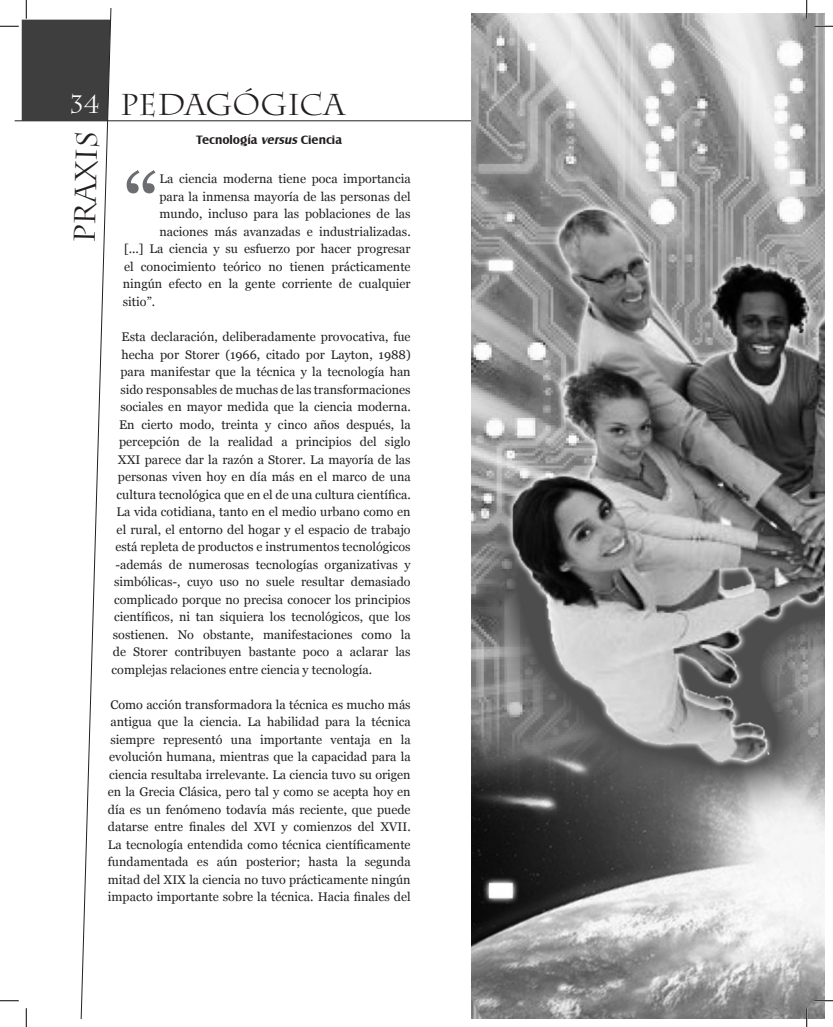
<style>
.page{position:relative;width:833px;height:1027px;background:#fff}
.page>*{position:absolute;margin:0;border:0;box-sizing:border-box;transform-origin:0 0}
.t1{font:88.25px "Georgia";color:#6c6d70}
.t2{font:30px "Charlesworth Plain";color:#231f20}
.t3{font:12.5px/17.5px "Georgia";color:#231f20;text-align:justify}
.t4{font:700 12.5px "Castle T";color:#231f20}
.s1{font-size:25px;color:#fff}
.s2{font-style:italic}
</style>
<div class="page">
<hr style="left:15px;top:121px;width:790px;height:1px;background:#231f20">
<img style="left:471px;top:14px;width:352px;height:1004px">
<svg style="left:813px;top:25px;width:19px;height:2px"></svg>
<svg style="left:813px;top:1000px;width:19px;height:1px"></svg>
<svg style="left:0;top:0;width:112px;height:1027px"></svg>
<svg style="left:805px;top:0;width:2px;height:19px"></svg>
<svg style="left:805px;top:1008px;width:2px;height:19px"></svg>
<h2 class="t2" style="left:70px;top:87px;width:276px"><span class="s1">34</span> PEDAGÓGICA</h2>
<h2 class="t2" style="left:67px;top:242px;width:113px;rotate:-88deg">PRAXIS</h2>
<p class="t4" style="left:196px;top:132px;width:147px">Tecnología <span class="s2">versus</span> Ciencia</p>
<h1 class="t1" style="left:123px;top:155px;width:38px">“</h1>
<p class="t3" style="left:159px;top:170px;width:252px">La ciencia moderna tiene poca importancia</p>
<p class="t3" style="left:159px;top:188px;width:252px">para la inmensa mayoría de las personas del</p>
<p class="t3" style="left:159px;top:205px;width:252px">mundo, incluso para las poblaciones de las</p>
<p class="t3" style="left:159px;top:223px;width:252px">naciones más avanzadas e industrializadas.</p>
<p class="t3" style="left:124px;top:240px;width:288px">[...] La ciencia y su esfuerzo por hacer progresar</p>
<p class="t3" style="left:124px;top:258px;width:288px">el conocimiento teórico no tienen prácticamente</p>
<p class="t3" style="left:123px;top:275px;width:289px">ningún efecto en la gente corriente de cualquier</p>
<p class="t3" style="left:123px;top:293px;width:34px">sitio”.</p>
<p class="t3" style="left:121px;top:328px;width:290px">Esta declaración, deliberadamente provocativa, fue</p>
<p class="t3" style="left:121px;top:345px;width:290px">hecha por Storer (1966, citado por Layton, 1988)</p>
<p class="t3" style="left:120px;top:363px;width:291px">para manifestar que la técnica y la tecnología han</p>
<p class="t3" style="left:120px;top:380px;width:291px">sido responsables de muchas de las transformaciones</p>
<p class="t3" style="left:120px;top:398px;width:292px">sociales en mayor medida que la ciencia moderna.</p>
<p class="t3" style="left:119px;top:415px;width:293px">En cierto modo, treinta y cinco años después, la</p>
<p class="t3" style="left:119px;top:433px;width:293px">percepción de la realidad a principios del siglo</p>
<p class="t3" style="left:118px;top:450px;width:294px">XXI parece dar la razón a Storer. La mayoría de las</p>
<p class="t3" style="left:118px;top:468px;width:294px">personas viven hoy en día más en el marco de una</p>
<p class="t3" style="left:116px;top:485px;width:295px">cultura tecnológica que en el de una cultura científica.</p>
<p class="t3" style="left:116px;top:503px;width:295px">La vida cotidiana, tanto en el medio urbano como en</p>
<p class="t3" style="left:116px;top:520px;width:295px">el rural, el entorno del hogar y el espacio de trabajo</p>
<p class="t3" style="left:115px;top:538px;width:296px">está repleta de productos e instrumentos tecnológicos</p>
<p class="t3" style="left:115px;top:555px;width:296px">-además de numerosas tecnologías organizativas y</p>
<p class="t3" style="left:114px;top:573px;width:298px">simbólicas-, cuyo uso no suele resultar demasiado</p>
<p class="t3" style="left:114px;top:590px;width:298px">complicado porque no precisa conocer los principios</p>
<p class="t3" style="left:114px;top:608px;width:298px">científicos, ni tan siquiera los tecnológicos, que los</p>
<p class="t3" style="left:113px;top:625px;width:299px">sostienen. No obstante, manifestaciones como la</p>
<p class="t3" style="left:113px;top:643px;width:299px">de Storer contribuyen bastante poco a aclarar las</p>
<p class="t3" style="left:111px;top:660px;width:262px">complejas relaciones entre ciencia y tecnología.</p>
<p class="t3" style="left:108px;top:696px;width:304px">Como acción transformadora la técnica es mucho más antigua que la ciencia. La habilidad para la técnica siempre representó una importante ventaja en la evolución humana, mientras que la capacidad para la ciencia resultaba irrelevante. La ciencia tuvo su origen en la Grecia Clásica, pero tal y como se acepta hoy en día es un fenómeno todavía más reciente, que puede datarse entre finales del XVI y comienzos del XVII.<br>La tecnología entendida como técnica científicamente fundamentada es aún posterior; hasta la segunda mitad del XIX la ciencia no tuvo prácticamente ningún impacto importante sobre la técnica. Hacia finales del</p>
</div>
